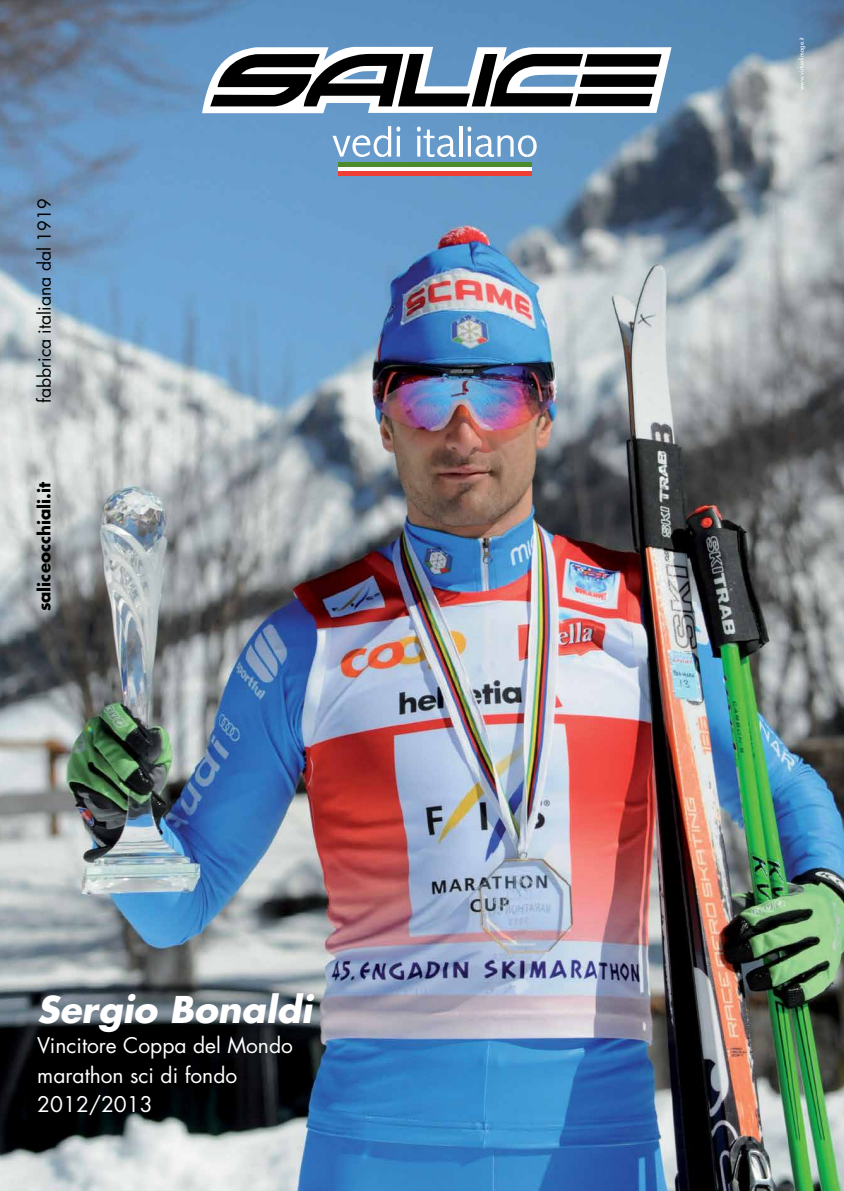
<style>
.page{position:relative;width:844px;height:1191px;background:#fff}
.page>*{position:absolute;margin:0;border:0;box-sizing:border-box;transform-origin:0 0}
.t1{font:italic 700 35.88px "Futura";color:#fff}
.t2{font:21px/29.8px "Futura";color:#fff}
.t3{font:17.5px "Futura";color:#000}
.t4{font:700 16.62px "Futura";color:#000}
.t5{font:6.12px "Futura";color:#fff}
</style>
<div class="page">
<img style="left:0;top:0;width:843px;height:1191px">
<svg style="left:332px;top:126px;width:68px;height:31px"></svg>
<svg style="left:417px;top:127px;width:38px;height:30px"></svg>
<hr style="left:459px;top:126px;width:3px;height:31px;background:#fff">
<svg style="left:467px;top:127px;width:69px;height:30px"></svg>
<hr style="left:339px;top:163px;width:193px;height:4px;background:#4c8b2b">
<hr style="left:339px;top:167px;width:193px;height:4px;background:#fff">
<hr style="left:339px;top:171px;width:193px;height:4px;background:#ef3e33">
<svg style="left:202px;top:47px;width:469px;height:66px"></svg>
<p class="t3" style="left:32px;top:403px;width:206px;rotate:-90deg">fabbrica italiana dal 1919</p>
<p class="t4" style="left:33px;top:611px;width:131px;rotate:-90deg">saliceocchiali.it</p>
<h1 class="t1" style="left:37px;top:984px;width:276px">Sergio Bonaldi</h1>
<p class="t2" style="left:37px;top:1030px;width:257px">Vincitore Coppa del Mondo marathon sci di fondo<br>2012/2013</p>
<p class="t5" style="left:797px;top:90px;width:55px;rotate:-90deg">www.virtualimage.it</p>
</div>
